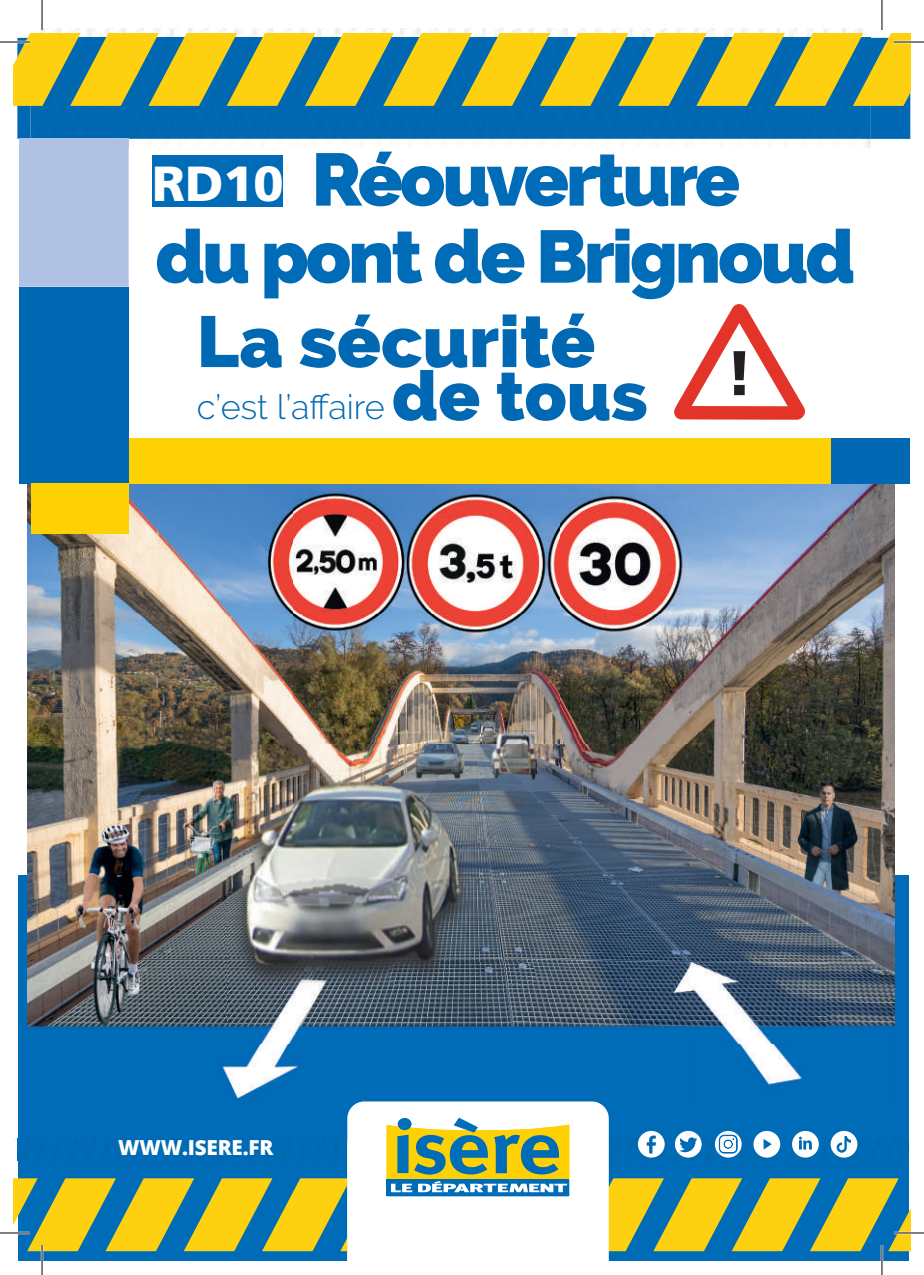
<style>
.page{position:relative;width:924px;height:1275px;background:#fff}
.page>*{position:absolute;margin:0;border:0;box-sizing:border-box;transform-origin:0 0}
.t1{font:800 74px/77px "Raleway";letter-spacing:-.04em;color:#006bb6;text-align:center}
.t2{font:800 72px "Raleway";color:#0168b3}
.t3{font:900 63px "Frutiger LT Std";color:#231f20}
.t4{font:900 49.2px "Frutiger LT Std";color:#fff}
.t5{font:300 34.2px "Raleway";color:#0168b3}
.t6{font:800 20.8px "Open Sans";letter-spacing:-.01em;color:#fff}
.s1{font-size:73.4px}
.s2{font-weight:800;font-size:68.8px}
</style>
<div class="page">
<img style="left:27px;top:484px;width:866px;height:617px">
<img style="left:388px;top:962px;width:147px;height:23px;border-radius:12px">
<img style="left:30px;top:29px;width:840px;height:110px">
<svg style="left:866px;top:139px;width:4px;height:8px"></svg>
<div style="left:129px;top:438px;width:764px;height:46px;background:#fed105"></div>
<div style="left:831px;top:438px;width:78px;height:45px;background:#0168b3"></div>
<div style="left:19px;top:287px;width:110px;height:197px;background:#0168b3"></div>
<div style="left:31px;top:484px;width:98px;height:50px;background:#fed105"></div>
<svg style="left:14px;top:33px;width:895px;height:73px"></svg>
<svg style="left:14px;top:1101px;width:895px;height:160px"></svg>
<div style="left:19px;top:139px;width:110px;height:148px;background:#afc2e3"></div>
<div style="left:152px;top:155px;width:130px;height:51px;background:#006bb6"></div>
<svg style="left:674px;top:304px;width:131px;height:116px"></svg>
<hr style="left:0;top:41px;width:30px;height:2px;background:#fff">
<hr style="left:893px;top:41px;width:30px;height:2px;background:#fff">
<hr style="left:0;top:1231px;width:30px;height:3px;background:#fff">
<hr style="left:893px;top:1231px;width:30px;height:3px;background:#fff">
<hr style="left:41px;top:0;width:2px;height:30px;background:#fff">
<hr style="left:41px;top:1245px;width:2px;height:30px;background:#fff">
<hr style="left:880px;top:1245px;width:2px;height:30px;background:#fff">
<hr style="left:0;top:42px;width:30px;height:1px;background:#000">
<hr style="left:893px;top:42px;width:30px;height:1px;background:#000">
<hr style="left:0;top:1232px;width:30px;height:1px;background:#000">
<hr style="left:893px;top:1232px;width:30px;height:1px;background:#000">
<hr style="left:42px;top:0;width:1px;height:30px;background:#000">
<hr style="left:42px;top:1245px;width:1px;height:30px;background:#000">
<hr style="left:881px;top:0;width:1px;height:30px;background:#000">
<hr style="left:881px;top:1245px;width:1px;height:30px;background:#000">
<p class="t1" style="left:155px;top:141px;width:701px">Réouverture<br>du pont de Brignoud</p>
<p class="t4" style="left:152px;top:154px;width:133px">RD10</p>
<p class="t2" style="left:197px;top:300px;width:400px">La sécuri<span class="s1">té</span></p>
<p class="t5" style="left:197px;top:387px;width:452px">c’est l’affaire <span class="s2">de tous</span></p>
<p class="t3" style="left:725px;top:335px;width:29px">!</p>
<p class="t6" style="left:118px;top:1131px;width:157px">WWW.ISERE.FR</p>
</div>
